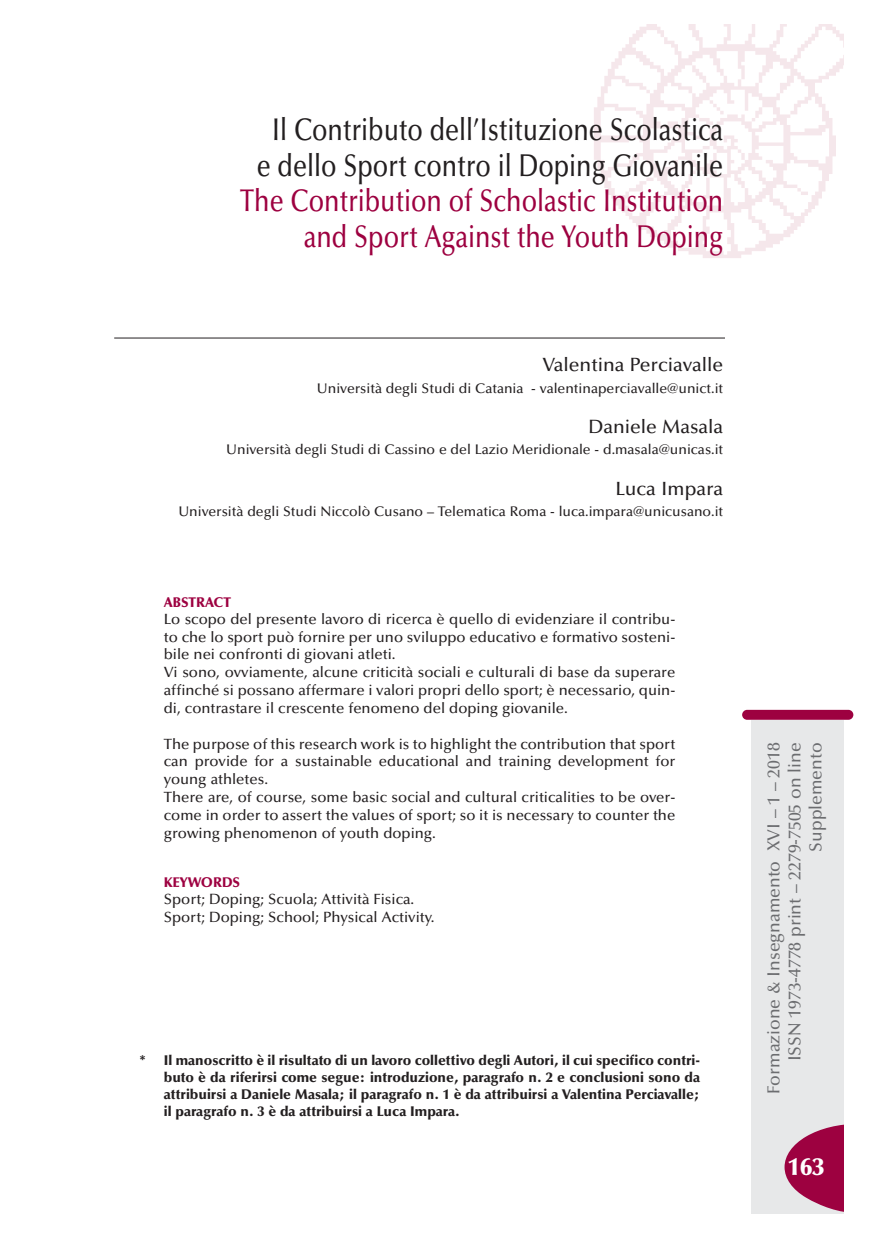
<style>
.page{position:relative;width:869px;height:1241px;background:#fff}
.page>*{position:absolute;margin:0;border:0;box-sizing:border-box;transform-origin:0 0}
.t1{font:500 31.5px/35.5px "Optima";color:#231f20;text-align:center;scale:.8 1}
.t2{font:500 31.5px/35.5px "Optima";color:#9d0140;text-align:right;scale:.8 1}
.t3{font:900 24.5px "Optima";color:#fff}
.t4{font:500 19.25px "Optima";color:#231f20}
.t5{font:500 17.5px/21px "Optima";color:#6c6d70;text-align:right}
.t6{font:500 14.88px/17.8px "Optima";color:#231f20}
.t7{font:900 14px/17px "Optima";color:#231f20;text-align:justify}
.t8{font:500 14px "Optima";color:#231f20}
.t9{font:900 14px "Optima";letter-spacing:-.01em;color:#9d0140}
</style>
<div class="page">
<img style="left:594px;top:25px;width:248px;height:233px">
<hr style="left:114px;top:337px;width:610px;height:1px;background:#231f20">
<div style="left:750px;top:720px;width:92px;height:493px;background:#e7e8e9"></div>
<div style="left:741px;top:709px;width:112px;height:10px;background:#9d0140;border-radius:5px"></div>
<svg style="left:784px;top:1123px;width:60px;height:89px"></svg>
<h1 class="t1" style="left:256px;top:115px;width:584px">Il Contributo dell’Istituzione Scolastica e dello Sport contro il Doping Giovanile</h1>
<h1 class="t2" style="left:240px;top:186px;width:605px">The Contribution of Scholastic Institution and Sport Against the Youth Doping</h1>
<p class="t4" style="left:542px;top:357px;width:182px">Valentina Perciavalle</p>
<p class="t8" style="left:317px;top:382px;width:407px">Università degli Studi di Catania - valentinaperciavalle@unict.it</p>
<p class="t4" style="left:588px;top:419px;width:136px">Daniele Masala</p>
<p class="t8" style="left:226px;top:444px;width:498px">Università degli Studi di Cassino e del Lazio Meridionale - d.masala@unicas.it</p>
<p class="t4" style="left:615px;top:481px;width:109px">Luca Impara</p>
<p class="t8" style="left:178px;top:506px;width:546px">Università degli Studi Niccolò Cusano – Telematica Roma - luca.impara@unicusano.it</p>
<p class="t9" style="left:164px;top:596px;width:69px">ABSTRACT</p>
<p class="t6" style="left:164px;top:611px;width:512px">Lo scopo del presente lavoro di ricerca è quello di evidenziare il contribu&shy;to che lo sport può fornire per uno sviluppo educativo e formativo sosteni&shy;bile nei confronti di giovani atleti.<br>Vi sono, ovviamente, alcune criticità sociali e culturali di base da superare affinché si possano affermare i valori propri dello sport; è necessario, quin&shy;di, contrastare il crescente fenomeno del doping giovanile.</p>
<p class="t6" style="left:164px;top:736px;width:512px">The purpose of this research work is to highlight the contribution that sport can provide for a sustainable educational and training development for young athletes.<br>There are, of course, some basic social and cultural criticalities to be over&shy;come in order to assert the values of sport; so it is necessary to counter the growing phenomenon of youth doping.</p>
<p class="t9" style="left:164px;top:876px;width:78px">KEYWORDS</p>
<p class="t6" style="left:164px;top:891px;width:272px">Sport; Doping; Scuola; Attività Fisica.<br>Sport; Doping; School; Physical Activity.</p>
<p class="t7" style="left:164px;top:1052px;width:537px;text-indent:-25px">* Il manoscritto è il risultato di un lavoro collettivo degli Autori, il cui specifico contri&shy;buto è da riferirsi come segue: introduzione, paragrafo n. 2 e conclusioni sono da attribuirsi a Daniele Masala; il paragrafo n. 1 è da attribuirsi a Valentina Perciavalle; il paragrafo n. 3 è da attribuirsi a Luca Impara.</p>
<p class="t5" style="left:764px;top:1093px;width:352px;rotate:-90deg">Formazione &amp; Insegnamento XVI – 1 – 2018<br>ISSN 1973-4778 print – 2279-7505 on line<br>Supplemento</p>
<h2 class="t3" style="left:787px;top:1156px;width:38px">163</h2>
</div>
